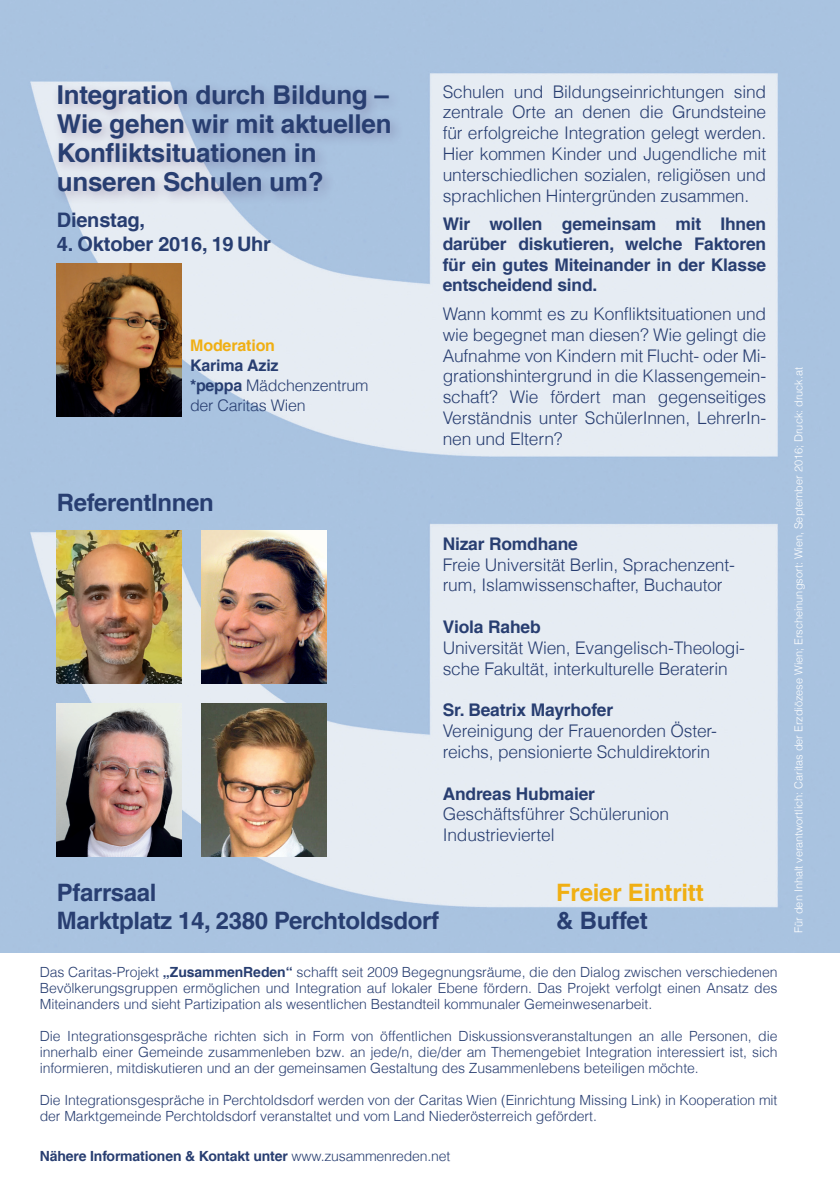
<style>
.page{position:relative;width:840px;height:1191px;background:#fff}
.page>*{position:absolute;margin:0;border:0;box-sizing:border-box;transform-origin:0 0}
.t1{font:700 26px/29.2px "Helvetica LT Com";letter-spacing:-.01em;color:#283e71;text-align:justify}
.t2{font:700 24px "Helvetica LT Com";letter-spacing:-.015em;color:#283e71}
.t3{font:700 24px "Helvetica LT Com";letter-spacing:-.01em;color:#f0af13}
.t4{font:700 20px "Helvetica LT Com";letter-spacing:-.01em;color:#283e71}
.t5{font:300 17.4px/20.8px "Helvetica LT Com";letter-spacing:-.01em;color:#283e71}
.t6{font:700 17.4px/20.4px "Helvetica LT Com";letter-spacing:-.01em;color:#283e71;text-align:justify}
.t7{font:300 16px "Helvetica LT Com";letter-spacing:-.015em;color:#283e71}
.t8{font:700 16px "Helvetica LT Com";letter-spacing:-.01em;color:#f0af13}
.t9{font:700 16px "Helvetica LT Com";letter-spacing:-.015em;color:#283e71}
.t10{font:300 14px/16px "Helvetica LT Com";letter-spacing:-.005em;color:#283e71;text-align:justify}
.t11{font:700 14px "Helvetica LT Com";letter-spacing:-.01em;color:#283e71}
.t12{font:300 11px "Helvetica LT Com";letter-spacing:-.005em;color:#fff}
.s1{font-weight:700}
.s2{font-weight:300}
</style>
<div class="page">
<img style="left:0;top:0;width:839px;height:952px">
<div style="left:51px;top:78px;width:354px;height:128px;background:#2d0036;opacity:.25"></div>
<img style="left:57px;top:530px;width:124px;height:153px">
<img style="left:201px;top:530px;width:125px;height:153px">
<img style="left:57px;top:264px;width:124px;height:153px">
<img style="left:57px;top:703px;width:124px;height:153px">
<img style="left:202px;top:703px;width:124px;height:153px">
<p class="t1" style="left:57px;top:80px;width:336px">Integration durch Bildung – Wie gehen wir mit aktuellen Konfliktsituationen in</p>
<p class="t1" style="left:57px;top:168px;width:268px">unseren Schulen um?</p>
<p class="t4" style="left:57px;top:208px;width:90px">Dienstag,</p>
<p class="t4" style="left:57px;top:232px;width:215px">4. Oktober 2016, 19 Uhr</p>
<p class="t8" style="left:190px;top:336px;width:86px">Moderation</p>
<p class="t9" style="left:190px;top:356px;width:90px">Karima Aziz</p>
<p class="t7" style="left:190px;top:375px;width:180px"><span class="s1">*peppa</span> Mädchenzentrum</p>
<p class="t7" style="left:190px;top:395px;width:117px">der Caritas Wien</p>
<p class="t2" style="left:57px;top:487px;width:158px">ReferentInnen</p>
<p class="t5" style="left:442px;top:81px;width:325px;text-align:justify">Schulen und Bildungseinrichtungen sind zentrale Orte an denen die Grundsteine für erfolgreiche Integration gelegt werden.<br>Hier kommen Kinder und Jugendliche mit unterschiedlichen sozialen, religiösen und sprachlichen Hintergründen zusammen.</p>
<p class="t6" style="left:442px;top:214px;width:325px">Wir wollen gemeinsam mit Ihnen darüber diskutieren, welche Faktoren für ein gutes Miteinander in der Klasse entscheidend sind.</p>
<p class="t5" style="left:442px;top:303px;width:325px;text-align:justify">Wann kommt es zu Konfliktsituationen und wie begegnet man diesen? Wie gelingt die Aufnahme von Kindern mit Flucht- oder Mi&shy;grationshintergrund in die Klassengemein&shy;schaft? Wie fördert man gegenseitiges Verständnis unter SchülerInnen, LehrerIn&shy;nen und Eltern?</p>
<p class="t6" style="left:442px;top:533px;width:137px">Nizar Romdhane</p>
<p class="t5" style="left:442px;top:554px;width:293px">Freie Universität Berlin, Sprachenzent&shy;rum, Islamwissenschafter, Buchautor</p>
<p class="t6" style="left:442px;top:617px;width:99px">Viola Raheb</p>
<p class="t5" style="left:442px;top:637px;width:303px">Universität Wien, Evangelisch-Theologi&shy;sche Fakultät, interkulturelle Beraterin</p>
<p class="t6" style="left:442px;top:700px;width:172px">Sr. Beatrix Mayrhofer</p>
<p class="t5" style="left:442px;top:720px;width:276px">Vereinigung der Frauenorden Öster&shy;reichs, pensionierte Schuldirektorin</p>
<p class="t6" style="left:442px;top:783px;width:154px">Andreas Hubmaier</p>
<p class="t5" style="left:442px;top:803px;width:228px">Geschäftsführer Schülerunion</p>
<p class="t5" style="left:442px;top:824px;width:113px">Industrieviertel</p>
<p class="t2" style="left:57px;top:877px;width:101px">Pfarrsaal</p>
<p class="t2" style="left:57px;top:905px;width:383px">Marktplatz 14, 2380 Perchtoldsdorf</p>
<p class="t3" style="left:556px;top:877px;width:149px">Freier Eintritt</p>
<p class="t2" style="left:556px;top:905px;width:93px">&amp; Buffet</p>
<p class="t10" style="left:40px;top:964px;width:739px">Das Caritas-Projekt <span class="s1">„ZusammenReden“</span> schafft seit 2009 Begegnungsräume, die den Dialog zwischen verschiedenen Bevölkerungsgruppen ermöglichen und Integration auf lokaler Ebene fördern. Das Projekt verfolgt einen Ansatz des Miteinanders und sieht Partizipation als wesentlichen Bestandteil kommunaler Gemeinwesenarbeit.</p>
<p class="t10" style="left:40px;top:1028px;width:739px">Die Integrationsgespräche richten sich in Form von öffentlichen Diskussionsveranstaltungen an alle Personen, die innerhalb einer Gemeinde zusammenleben bzw. an jede/n, die/der am Themengebiet Integration interessiert ist, sich informieren, mitdiskutieren und an der gemeinsamen Gestaltung des Zusammenlebens beteiligen möchte.</p>
<p class="t10" style="left:40px;top:1092px;width:739px">Die Integrationsgespräche in Perchtoldsdorf werden von der Caritas Wien (Einrichtung Missing Link) in Kooperation mit der Marktgemeinde Perchtoldsdorf veranstaltet und vom Land Niederösterreich gefördert.</p>
<p class="t11" style="left:40px;top:1147px;width:412px">Nähere Informationen &amp; Kontakt unter <span class="s2">www.zusammenreden.net</span></p>
<p class="t12" style="left:791px;top:933px;width:567px;rotate:-90deg">Für den Inhalt verantwortlich: Caritas der Erzdiözese Wien; Erscheinungsort: Wien, September 2016; Druck: druck.at</p>
</div>
